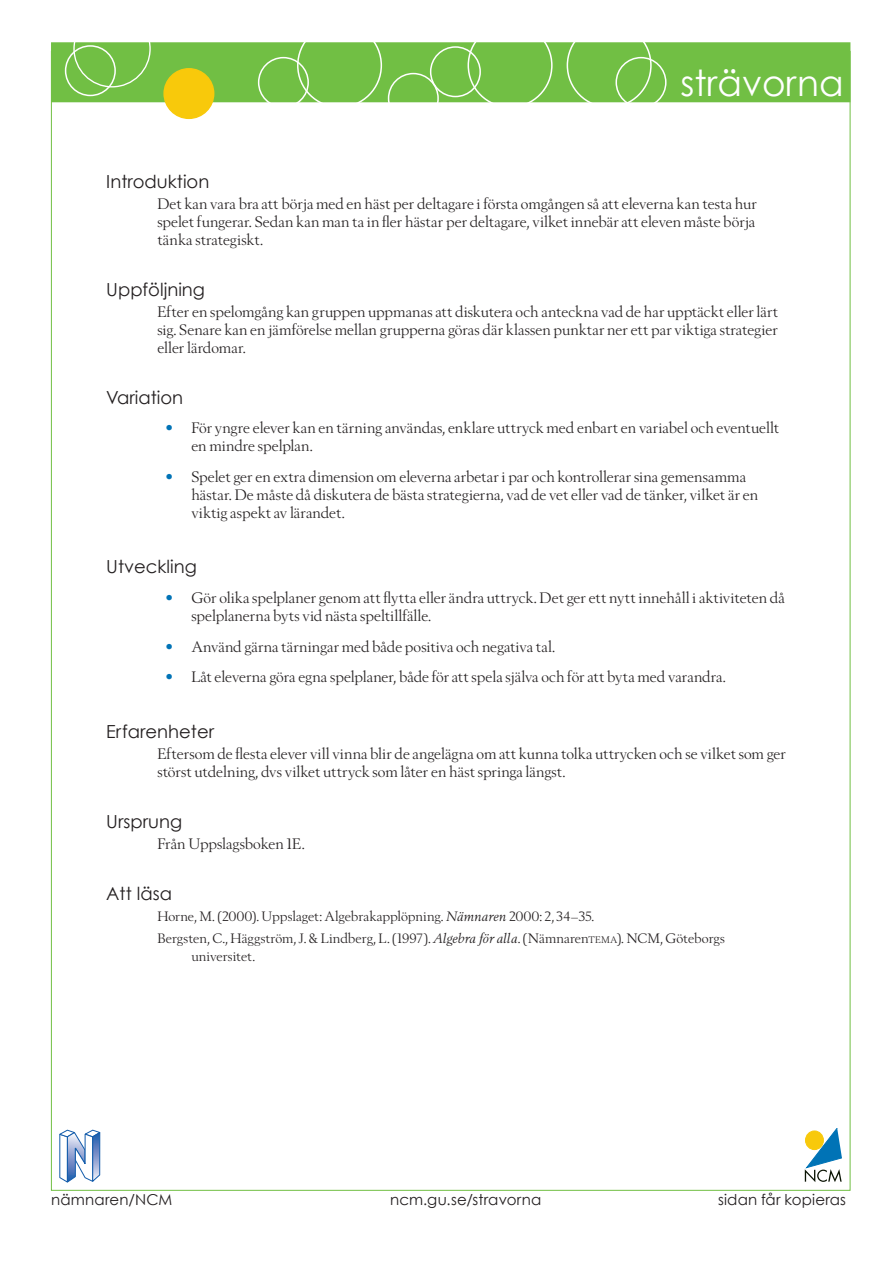
<style>
.page{position:relative;width:893px;height:1263px;background:#fff}
.page>*{position:absolute;margin:0;border:0;box-sizing:border-box;transform-origin:0 0}
.CenturyGothic1{font:36px "Century Gothic";color:#fff}
.L-rubrik{font:18px "Century Gothic";color:#231f20}
.L-bröd{font:15px/18px "Berling Nova Display Pro";letter-spacing:.005em;color:#231f20}
.t1{font:15px "Century Gothic";letter-spacing:.015em;color:#231f20}
.L-ref{font:13.5px/18px "Berling Nova Display Pro";letter-spacing:.005em;color:#231f20}
.s1{color:#0073b6}
.s2{font-style:italic}
.s3{font-size:9.45px}
</style>
<div class="page">
<svg style="left:60px;top:1130px;width:40px;height:52px"></svg>
<svg style="left:805px;top:1128px;width:37px;height:54px"></svg>
<div style="left:51px;top:42px;width:799px;height:60px;background:#71bf44"></div>
<div style="left:73px;top:10px;width:78px;height:77px;border:1px solid #fff;border-radius:50%"></div>
<div style="left:65px;top:45px;width:51px;height:51px;border:2px solid #fff;border-radius:50%"></div>
<div style="left:258px;top:57px;width:51px;height:51px;border:2px solid #fff;border-radius:50%"></div>
<div style="left:297px;top:23px;width:85px;height:85px;border:2px solid #fff;border-radius:50%"></div>
<div style="left:388px;top:73px;width:51px;height:51px;border:2px solid #fff;border-radius:50%"></div>
<div style="left:430px;top:46px;width:51px;height:51px;border:2px solid #fff;border-radius:50%"></div>
<div style="left:468px;top:23px;width:85px;height:85px;border:2px solid #fff;border-radius:50%"></div>
<div style="left:567px;top:23px;width:85px;height:85px;border:2px solid #fff;border-radius:50%"></div>
<div style="left:615px;top:57px;width:51px;height:51px;border:2px solid #fff;border-radius:50%"></div>
<div style="left:164px;top:69px;width:50px;height:49px;background:#f8c90b;border-radius:50%"></div>
<div style="left:163px;top:68px;width:51px;height:51px;border:2px solid #f8c90b;border-radius:50%"></div>
<p class="CenturyGothic1" style="left:680px;top:61px;width:165px">strävorna</p>
<p class="L-rubrik" style="left:106px;top:170px;width:105px">Introduktion</p>
<p class="L-bröd" style="left:157px;top:194px;width:601px;text-align:justify">Det kan vara bra att börja med en häst per deltagare i första omgången så att eleverna kan testa hur spelet fungerar. Sedan kan man ta in fler hästar per deltagare, vilket innebär att eleven måste börja tänka strategiskt.</p>
<p class="L-rubrik" style="left:106px;top:278px;width:100px">Uppföljning</p>
<p class="L-bröd" style="left:157px;top:302px;width:622px;text-align:justify">Efter en spelomgång kan gruppen uppmanas att diskutera och anteckna vad de har upptäckt eller lärt sig. Senare kan en jämförelse mellan grupperna göras där klassen punktar ner ett par viktiga strategier eller lärdomar.</p>
<p class="L-rubrik" style="left:106px;top:386px;width:78px">Variation</p>
<p class="L-bröd" style="left:191px;top:419px;width:589px;text-indent:-26px"><span class="s1">•</span> För yngre elever kan en tärning användas, enklare uttryck med enbart en variabel och eventuellt en mindre spelplan.</p>
<p class="L-bröd" style="left:191px;top:468px;width:568px;text-indent:-26px"><span class="s1">•</span> Spelet ger en extra dimension om eleverna arbetar i par och kontrollerar sina gemensamma hästar. De måste då diskutera de bästa strategierna, vad de vet eller vad de tänker, vilket är en viktig aspekt av lärandet.</p>
<p class="L-rubrik" style="left:106px;top:556px;width:92px">Utveckling</p>
<p class="L-bröd" style="left:191px;top:588px;width:595px;text-indent:-26px"><span class="s1">•</span> Gör olika spelplaner genom att flytta eller ändra uttryck. Det ger ett nytt innehåll i aktiviteten då spelplanerna byts vid nästa speltillfälle.</p>
<p class="L-bröd" style="left:166px;top:637px;width:391px"><span class="s1">•</span> Använd gärna tärningar med både positiva och negativa tal.</p>
<p class="L-bröd" style="left:166px;top:668px;width:562px"><span class="s1">•</span> Låt eleverna göra egna spelplaner, både för att spela själva och för att byta med varandra.</p>
<p class="L-rubrik" style="left:106px;top:720px;width:109px">Erfarenheter</p>
<p class="L-bröd" style="left:157px;top:744px;width:630px">Eftersom de flesta elever vill vinna blir de angelägna om att kunna tolka uttrycken och se vilket som ger störst utdelning, dvs vilket uttryck som låter en häst springa längst.</p>
<p class="L-rubrik" style="left:106px;top:810px;width:77px">Ursprung</p>
<p class="L-bröd" style="left:157px;top:834px;width:149px">Från Uppslagsboken 1E.</p>
<p class="L-rubrik" style="left:106px;top:882px;width:67px">Att läsa</p>
<p class="L-ref" style="left:157px;top:907px;width:439px">Horne, M. (2000). Uppslaget: Algebrakapplöpning. <span class="s2">Nämnaren</span> 2000: 2, 34–35.</p>
<p class="L-ref" style="left:191px;top:929px;width:535px;text-indent:-34px">Bergsten, C., Häggström, J. &amp; Lindberg, L. (1997). <span class="s2">Algebra för alla</span>. (Nämnaren<span class="s3">TEMA</span>). NCM, Göteborgs universitet.</p>
<p class="t1" style="left:51px;top:1190px;width:123px">nämnaren/NCM</p>
<p class="t1" style="left:390px;top:1190px;width:153px">ncm.gu.se/stravorna</p>
<p class="t1" style="left:718px;top:1190px;width:130px">sidan får kopieras</p>
</div>
